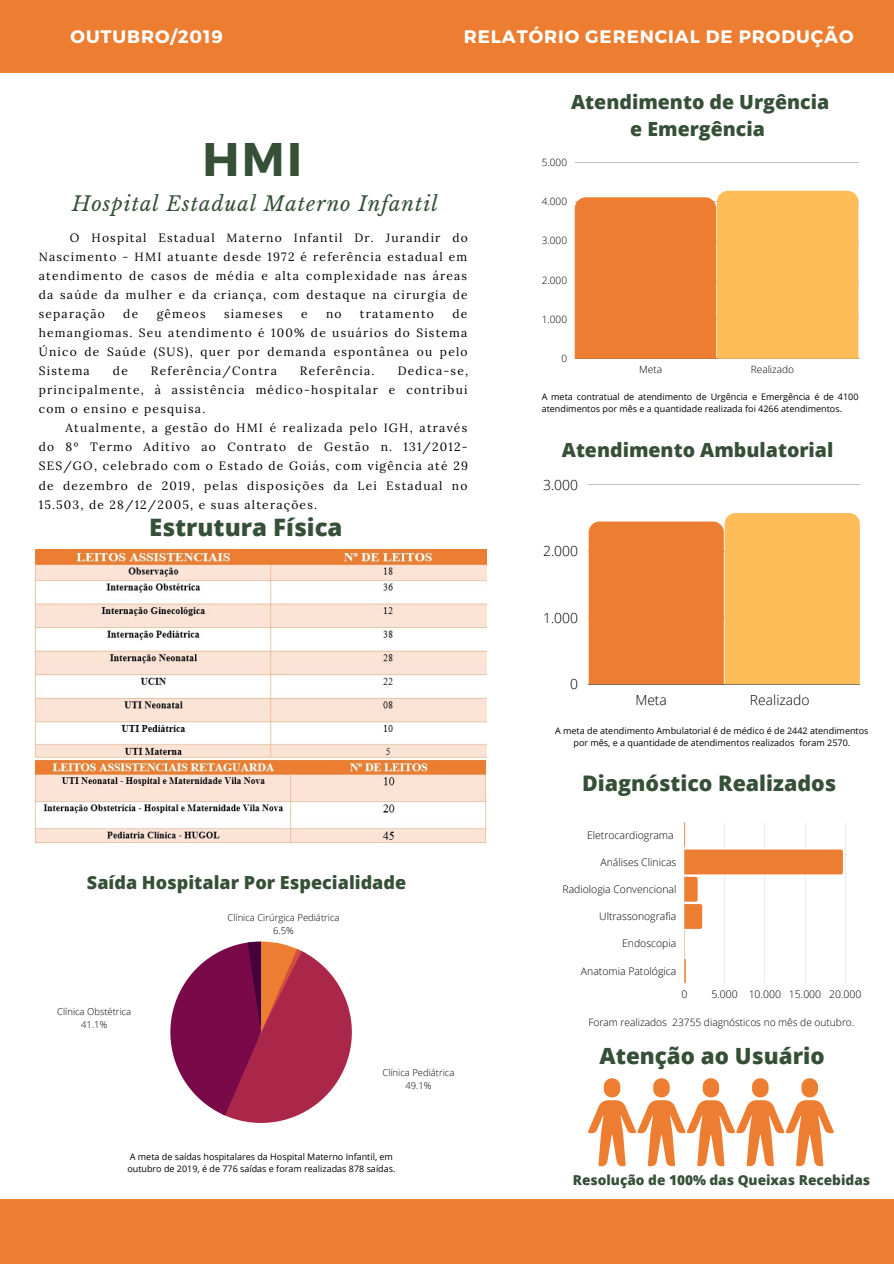
<style>
.page{position:relative;width:894px;height:1264px;background:#fff}
.page>*{position:absolute;margin:0;border:0;box-sizing:border-box;transform-origin:0 0}
.t1{font:700 47.1px "Montserrat";color:#365038}
.t2{font:800 24px "Open Sans";color:#365038}
.t3{font:800 22.35px "Open Sans";color:#365038}
.t4{font:800 21.45px "Open Sans";color:#365038}
.t5{font:italic 20.1px "Libre Baskerville";letter-spacing:.05em;color:#365038}
.t6{font:800 19.5px/27px "Open Sans";color:#365038;text-align:center}
.t7{font:700 18px "Montserrat";letter-spacing:.05em;color:#fff}
.t8{font:800 18px "Open Sans";color:#365038}
.t9{font:300 13.95px "Open Sans";color:#000}
.t10{font:800 13.65px "Open Sans";color:#365038}
.t11{font:12px/19px "Lora";letter-spacing:.1em;color:#000;text-align:justify}
.t12{font:300 10.5px "Open Sans";color:#000}
.t13{font:300 10.2px "Open Sans";color:#000}
.t14{font:300 10.05px "Open Sans";color:#000}
.t15{font:300 9.45px "Open Sans";color:#000}
.t16{font:9px/12px "Open Sans";color:#000}
</style>
<div class="page">
<div style="left:0;top:0;width:893px;height:72px;background:#ed7d31"></div>
<div style="left:0;top:1199px;width:893px;height:64px;background:#ed7d31"></div>
<svg style="left:170px;top:941px;width:182px;height:181px"></svg>
<hr style="left:574px;top:162px;width:284px;height:1px;background:#000">
<svg style="left:574px;top:191px;width:284px;height:168px;background:#f69f4a"></svg>
<hr style="left:588px;top:484px;width:271px;height:1px;background:#000">
<hr style="left:588px;top:684px;width:271px;height:1px;background:#000">
<svg style="left:588px;top:513px;width:271px;height:171px;background:#f6a04b"></svg>
<hr style="left:845px;top:822px;width:1px;height:161px;background:#000">
<svg style="left:684px;top:822px;width:158px;height:161px"></svg>
<svg style="left:588px;top:1078px;width:245px;height:88px"></svg>
<img style="left:34px;top:549px;width:452px;height:209px">
<img style="left:34px;top:759px;width:454px;height:86px">
<p class="t7" style="left:71px;top:25px;width:154px">OUTUBRO/2019</p>
<p class="t7" style="left:463px;top:25px;width:391px">RELATÓRIO GERENCIAL DE PRODUÇÃO</p>
<p class="t1" style="left:202px;top:128px;width:101px">HMI</p>
<p class="t5" style="left:72px;top:191px;width:367px">Hospital Estadual Materno Infantil</p>
<p class="t11" style="left:39px;top:228px;width:430px;text-indent:31px">O Hospital Estadual Materno Infantil Dr. Jurandir do Nascimento - HMI atuante desde 1972 é referência estadual em atendimento de casos de média e alta complexidade nas áreas da saúde da mulher e da criança, com destaque na cirurgia de separação</p>
<p class="t11" style="left:123px;top:304px;width:16px">de</p>
<p class="t11" style="left:157px;top:304px;width:50px">gêmeos</p>
<p class="t11" style="left:224px;top:304px;width:60px">siameses</p>
<p class="t11" style="left:301px;top:304px;width:8px">e</p>
<p class="t11" style="left:326px;top:304px;width:17px">no</p>
<p class="t11" style="left:360px;top:304px;width:75px">tratamento</p>
<p class="t11" style="left:39px;top:304px;width:430px;text-indent:413px">de hemangiomas. Seu atendimento é 100% de usuários do Sistema Único de Saúde (SUS), quer por demanda espontânea ou pelo Sistema</p>
<p class="t11" style="left:113px;top:361px;width:16px">de</p>
<p class="t11" style="left:151px;top:361px;width:127px">Referência/Contra</p>
<p class="t11" style="left:300px;top:361px;width:76px">Referência.</p>
<p class="t11" style="left:39px;top:361px;width:431px;text-indent:359px">Dedica-se, principalmente, à assistência médico-hospitalar e contribui com o ensino e pesquisa.</p>
<p class="t11" style="left:39px;top:418px;width:430px;text-indent:27px">Atualmente, a gestão do HMI é realizada pelo IGH, através do 8º Termo Aditivo ao Contrato de Gestão n. 131/2012- SES/GO, celebrado com o Estado de Goiás, com vigência até 29 de dezembro de 2019, pelas disposições da Lei Estadual no 15.503, de 28/12/2005, e suas alterações.</p>
<p class="t2" style="left:149px;top:510px;width:195px">Estrutura Física</p>
<p class="t8" style="left:87px;top:869px;width:321px">Saída Hospitalar Por Especialidade</p>
<p class="t15" style="left:57px;top:1004px;width:75px">Clínica Obstétrica</p>
<p class="t15" style="left:81px;top:1017px;width:28px">41.1%</p>
<p class="t15" style="left:227px;top:910px;width:113px">Clínica Cirúrgica Pediátrica</p>
<p class="t15" style="left:273px;top:923px;width:22px">6.5%</p>
<p class="t15" style="left:382px;top:1065px;width:73px">Clínica Pediátrica</p>
<p class="t15" style="left:405px;top:1078px;width:28px">49.1%</p>
<p class="t16" style="left:130px;top:1150px;width:264px">A meta de saídas hospitalares da Hospital Materno Infantil, em</p>
<p class="t16" style="left:127px;top:1162px;width:269px">outubro de 2019, é de 776 saídas e foram realizadas 878 saídas.</p>
<p class="t6" style="left:571px;top:88px;width:259px">Atendimento de Urgência e Emergência</p>
<p class="t14" style="left:541px;top:155px;width:27px">5.000</p>
<p class="t14" style="left:541px;top:194px;width:27px">4.000</p>
<p class="t14" style="left:541px;top:233px;width:27px">3.000</p>
<p class="t14" style="left:541px;top:273px;width:27px">2.000</p>
<p class="t14" style="left:541px;top:312px;width:27px">1.000</p>
<p class="t14" style="left:561px;top:351px;width:7px">0</p>
<p class="t14" style="left:639px;top:362px;width:24px">Meta</p>
<p class="t14" style="left:750px;top:362px;width:45px">Realizado</p>
<p class="t16" style="left:541px;top:390px;width:318px">A meta contratual de atendimento de Urgência e Emergência é de 4100 atendimentos por mês e a quantidade realizada foi 4266 atendimentos.</p>
<p class="t6" style="left:561px;top:436px;width:273px">Atendimento Ambulatorial</p>
<p class="t9" style="left:543px;top:474px;width:36px">3.000</p>
<p class="t9" style="left:543px;top:541px;width:36px">2.000</p>
<p class="t9" style="left:543px;top:608px;width:36px">1.000</p>
<p class="t9" style="left:570px;top:674px;width:9px">0</p>
<p class="t9" style="left:635px;top:689px;width:33px">Meta</p>
<p class="t9" style="left:749px;top:689px;width:61px">Realizado</p>
<p class="t16" style="left:555px;top:724px;width:315px;text-align:center">A meta de atendimento Ambulatorial é de médico é de 2442 atendimentos por mês, e a quantidade de atendimentos realizados foram 2570.</p>
<p class="t4" style="left:582px;top:768px;width:255px">Diagnóstico Realizados</p>
<p class="t12" style="left:587px;top:827px;width:88px">Eletrocardiograma</p>
<p class="t12" style="left:600px;top:854px;width:77px">Análises Clinicas</p>
<p class="t12" style="left:562px;top:881px;width:115px">Radiologia Convencional</p>
<p class="t12" style="left:599px;top:909px;width:79px">Ultrassonografia</p>
<p class="t12" style="left:622px;top:936px;width:56px">Endoscopia</p>
<p class="t12" style="left:580px;top:963px;width:97px">Anatomia Patológica</p>
<p class="t12" style="left:681px;top:987px;width:7px">0</p>
<p class="t12" style="left:711px;top:987px;width:28px">5.000</p>
<p class="t12" style="left:748px;top:987px;width:34px">10.000</p>
<p class="t12" style="left:788px;top:987px;width:34px">15.000</p>
<p class="t12" style="left:829px;top:987px;width:34px">20.000</p>
<p class="t13" style="left:588px;top:1015px;width:267px">Foram realizados 23755 diagnósticos no mês de outubro.</p>
<p class="t3" style="left:599px;top:1040px;width:227px">Atenção ao Usuário</p>
<p class="t10" style="left:572px;top:1170px;width:299px">Resolução de 100% das Queixas Recebidas</p>
</div>
